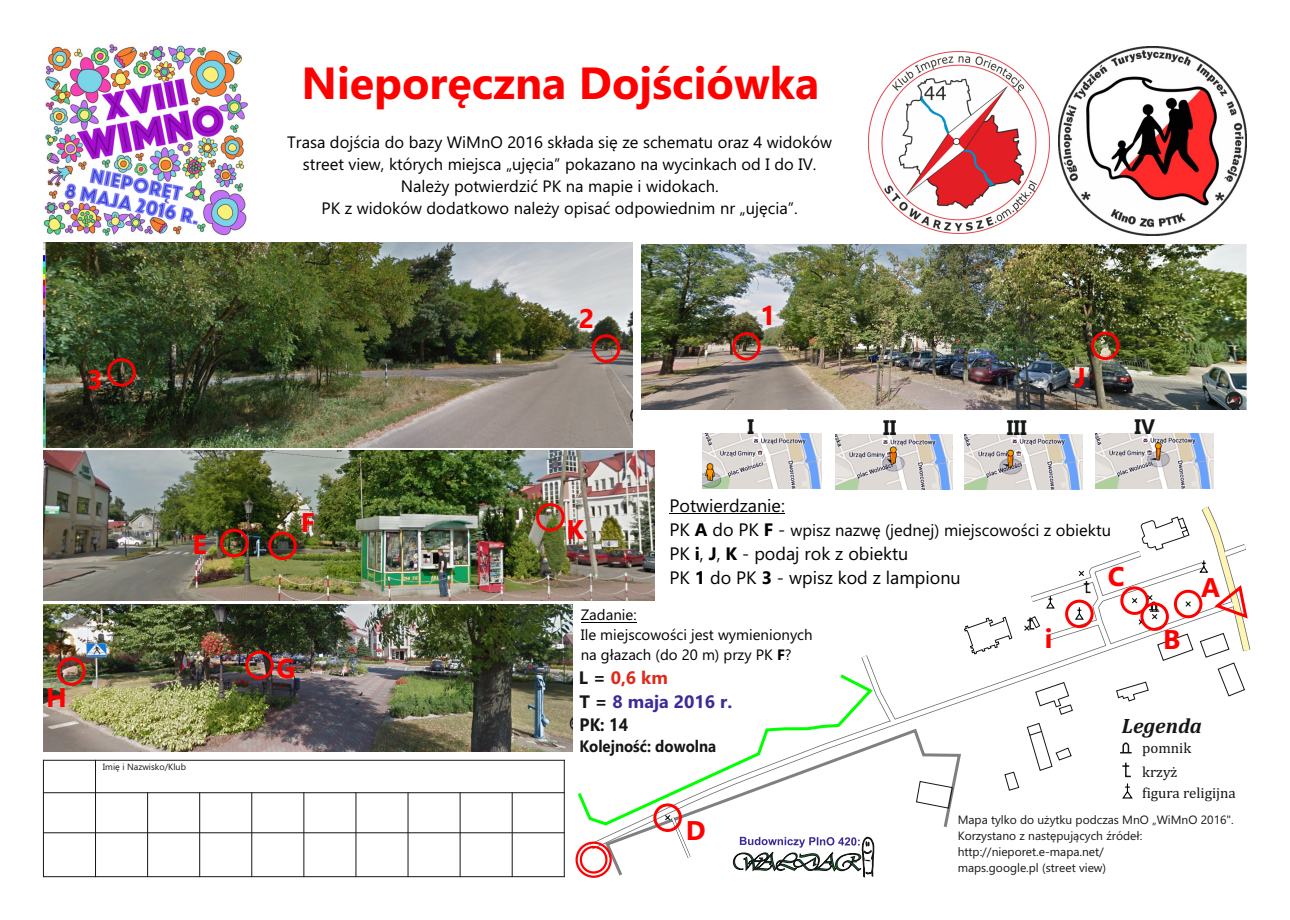
<style>
.page{position:relative;width:1290px;height:920px;background:#fff}
.page>*{position:absolute;margin:0;border:0;box-sizing:border-box;transform-origin:0 0}
.t1{font:700 45px "Ebrima";color:#f00}
.t2{font:700 27px "Ebrima";color:#f00}
.t3{font:700 21px "Ebrima";color:#151616}
.t4{font:italic 700 21px "Cambria";color:#151616}
.t5{font:18px/24px "Ebrima";color:#000}
.t6{font:700 18px/23.4px "Ebrima";color:#3c2b99}
.t7{font:16.5px/21.9px "Ebrima";color:#000;text-align:center}
.t8{font:700 16.5px "Ebrima";color:#151616;scale:.91 1}
.t9{font:15px/20px "Ebrima";color:#000}
.t10{font:15px/23.2px "Cambria";color:#151616}
.t11{font:12px/15.9px "Ebrima";color:#151616}
.t12{font:9px "Ebrima";color:#151616}
.s1{font-size:18px}
.s2{font-weight:700;font-size:18px}
.s3{font-weight:700}
.s4{color:#151616}
.s5{color:#dd2b1c}
</style>
<div class="page">
<img style="left:43px;top:243px;width:590px;height:205px">
<img style="left:641px;top:244px;width:606px;height:166px">
<img style="left:43px;top:605px;width:529px;height:146px">
<img style="left:43px;top:451px;width:611px;height:150px">
<img style="left:702px;top:433px;width:120px;height:56px">
<img style="left:835px;top:435px;width:117px;height:54px">
<img style="left:965px;top:434px;width:117px;height:55px">
<img style="left:1096px;top:433px;width:118px;height:55px">
<img style="left:1058px;top:47px;width:189px;height:189px">
<svg style="left:585px;top:598px;width:548px;height:229px"></svg>
<svg style="left:577px;top:649px;width:324px;height:229px"></svg>
<hr style="left:669px;top:514px;width:116px;height:1px;background:#000">
<img style="left:43px;top:44px;width:205px;height:191px">
<img style="left:868px;top:51px;width:182px;height:182px">
<hr style="left:581px;top:622px;width:56px;height:1px;background:#000">
<div style="left:575px;top:842px;width:37px;height:36px;border:2px solid #f00;border-radius:50%"></div>
<div style="left:580px;top:846px;width:27px;height:28px;border:2px solid #f00;border-radius:50%"></div>
<div style="left:592px;top:334px;width:28px;height:29px;border:3px solid #f00;border-radius:50%"></div>
<div style="left:1091px;top:332px;width:28px;height:28px;border:3px solid #f00;border-radius:50%"></div>
<div style="left:57px;top:657px;width:29px;height:29px;border:3px solid #f00;border-radius:50%"></div>
<div style="left:653px;top:803px;width:29px;height:29px;border:3px solid #f00;border-radius:50%"></div>
<div style="left:732px;top:332px;width:29px;height:29px;border:3px solid #f00;border-radius:50%"></div>
<div style="left:107px;top:358px;width:29px;height:29px;border:3px solid #f00;border-radius:50%"></div>
<div style="left:268px;top:531px;width:29px;height:29px;border:3px solid #f00;border-radius:50%"></div>
<div style="left:245px;top:651px;width:29px;height:28px;border:3px solid #f00;border-radius:50%"></div>
<div style="left:220px;top:529px;width:28px;height:28px;border:3px solid #f00;border-radius:50%"></div>
<svg style="left:1023px;top:506px;width:228px;height:209px"></svg>
<hr style="left:43px;top:760px;width:1px;height:117px;background:#151616">
<hr style="left:95px;top:760px;width:1px;height:117px;background:#151616">
<hr style="left:147px;top:792px;width:1px;height:85px;background:#151616">
<hr style="left:199px;top:792px;width:1px;height:85px;background:#151616">
<hr style="left:251px;top:792px;width:1px;height:85px;background:#151616">
<hr style="left:303px;top:792px;width:1px;height:85px;background:#151616">
<hr style="left:355px;top:792px;width:1px;height:85px;background:#151616">
<hr style="left:408px;top:792px;width:1px;height:85px;background:#151616">
<hr style="left:460px;top:792px;width:1px;height:85px;background:#151616">
<hr style="left:512px;top:792px;width:1px;height:85px;background:#151616">
<hr style="left:564px;top:760px;width:1px;height:117px;background:#151616">
<hr style="left:43px;top:876px;width:522px;height:1px;background:#151616">
<hr style="left:43px;top:832px;width:522px;height:1px;background:#151616">
<hr style="left:43px;top:792px;width:522px;height:1px;background:#151616">
<hr style="left:43px;top:760px;width:522px;height:1px;background:#151616">
<div style="left:536px;top:503px;width:29px;height:29px;border:3px solid #f00;border-radius:50%"></div>
<h2 class="t2" style="left:88px;top:369px;width:17px">3</h2>
<h2 class="t2" style="left:192px;top:534px;width:16px">E</h2>
<h2 class="t2" style="left:46px;top:687px;width:22px">H</h2>
<p class="t12" style="left:103px;top:763px;width:85px">Imię i Nazwisko/Klub</p>
<h1 class="t1" style="left:302px;top:65px;width:519px">Nieporęczna Dojściówka</h1>
<p class="t7" style="left:287px;top:133px;width:546px">Trasa dojścia do bazy WiMnO 2016 składa się ze schematu oraz 4 widoków street view, których miejsca „ujęcia” pokazano na wycinkach od I do IV.<br>Należy potwierdzić PK na mapie i widokach.<br>PK z widoków dodatkowo należy opisać odpowiednim nr „ujęcia”.</p>
<h2 class="t2" style="left:579px;top:308px;width:17px">2</h2>
<h2 class="t2" style="left:760px;top:305px;width:17px">1</h2>
<h2 class="t2" style="left:1074px;top:367px;width:14px">J</h2>
<p class="t3" style="left:747px;top:418px;width:8px">I</p>
<p class="t3" style="left:883px;top:419px;width:15px">II</p>
<p class="t3" style="left:1007px;top:420px;width:21px">III</p>
<p class="t3" style="left:1134px;top:418px;width:22px">IV</p>
<h2 class="t2" style="left:276px;top:658px;width:21px">G</h2>
<h2 class="t2" style="left:301px;top:512px;width:16px">F</h2>
<h2 class="t2" style="left:566px;top:519px;width:19px">K</h2>
<p class="t5" style="left:669px;top:495px;width:117px">Potwierdzanie:</p>
<p class="t7" style="left:669px;top:521px;width:443px"><span class="s1">PK</span> <span class="s2">A</span> <span class="s1">do PK</span> <span class="s2">F</span> <span class="s1">-</span> wpisz nazwę (jednej) miejscowości z obiektu</p>
<p class="t5" style="left:669px;top:543px;width:293px">PK <span class="s3">i</span>, <span class="s3">J</span>, <span class="s3">K</span> - podaj rok z obiektu<br>PK <span class="s3">1</span> do PK <span class="s3">3</span> - wpisz kod z lampionu</p>
<h2 class="t2" style="left:1108px;top:566px;width:18px">C</h2>
<p class="t9" style="left:581px;top:606px;width:233px">Zadanie:<br>Ile miejscowości jest wymienionych na głazach (do 20 m) przy PK <span class="s3">F</span>?</p>
<h2 class="t2" style="left:1045px;top:627px;width:9px">i</h2>
<h2 class="t2" style="left:1163px;top:629px;width:19px">B</h2>
<h2 class="t2" style="left:1201px;top:577px;width:20px">A</h2>
<p class="t6" style="left:579px;top:668px;width:155px"><span class="s4">L =</span> <span class="s5">0,6 km<br></span><span class="s4">T =</span> 8 maja 2016 r.<br><span class="s4">PK: 14</span></p>
<p class="t8" style="left:579px;top:740px;width:152px">Kolejność: dowolna</p>
<h2 class="t2" style="left:686px;top:820px;width:21px">D</h2>
<p class="t4" style="left:1122px;top:716px;width:82px">Legenda</p>
<p class="t10" style="left:1142px;top:738px;width:51px">pomnik krzyż</p>
<p class="t10" style="left:1142px;top:783px;width:95px">figura religijna</p>
<p class="t11" style="left:958px;top:813px;width:278px">Mapa tylko do użytku podczas MnO „WiMnO 2016".<br>Korzystano z następujących źródeł: http://nieporet.e-mapa.net/<br>maps.google.pl (street view)</p>
</div>
